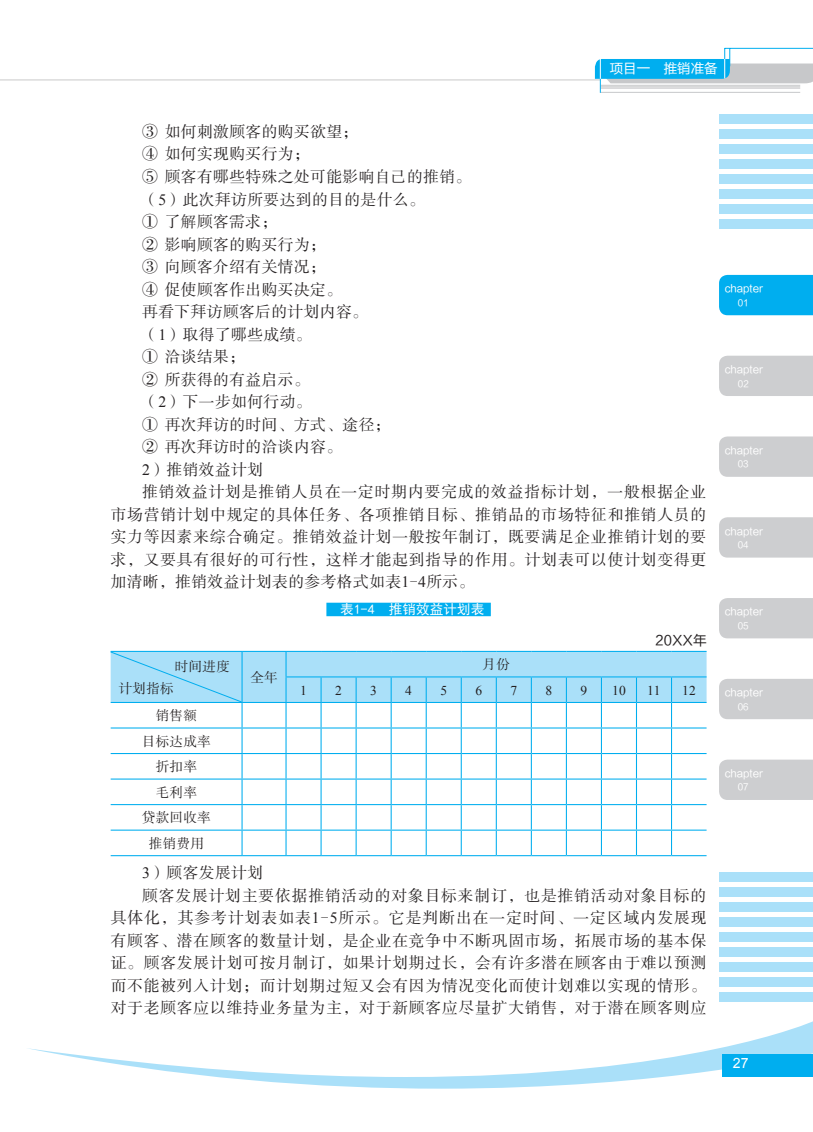
<style>
.page{position:relative;width:813px;height:1132px;background:#fff}
.page>*{position:absolute;margin:0;border:0;box-sizing:border-box;transform-origin:0 0}
.t1{font:15.75px "FZSSK GBK1 0";letter-spacing:.05em;color:#231f20}
.t2{font:15.75px "FZSSK GBK1 0";letter-spacing:.025em;color:#231f20}
.t3{font:14.1px "Arial";color:#fff}
.t4{font:13.5px/25.5px "FZSSK GBK1 0";letter-spacing:.025em;color:#231f20;text-align:center}
.t5{font:13.5px "Times New Roman";color:#231f20}
.t6{font:13.5px "Sim Hei";letter-spacing:.015em;color:#fff}
.t7{font:13.5px "FZLTHK GBK1 0";color:#fff}
.t8{font:13.5px "FZLTHK GBK1 0";letter-spacing:.025em;color:#231f20}
.t9{font:10.5px "FZLTHK GBK1 0";color:#fff}
.t10{font:9px "FZLTHK GBK1 0";color:#fff}
.s1{font-family:"Times New Roman"}
.s2{font-family:"Sim Sun"}
</style>
<div class="page">
<svg style="left:28px;top:1022px;width:784px;height:66px"></svg>
<div style="left:721px;top:1053px;width:91px;height:23px;background:#00aeef"></div>
<div style="left:718px;top:872px;width:94px;height:9px;background:#aae0f9"></div>
<div style="left:718px;top:887px;width:94px;height:9px;background:#aae0f9"></div>
<div style="left:718px;top:902px;width:94px;height:9px;background:#aae0f9"></div>
<div style="left:718px;top:917px;width:94px;height:9px;background:#aae0f9"></div>
<div style="left:718px;top:932px;width:94px;height:9px;background:#aae0f9"></div>
<div style="left:718px;top:947px;width:94px;height:9px;background:#aae0f9"></div>
<div style="left:718px;top:962px;width:94px;height:9px;background:#aae0f9"></div>
<div style="left:718px;top:977px;width:94px;height:9px;background:#aae0f9"></div>
<div style="left:718px;top:992px;width:94px;height:9px;background:#aae0f9"></div>
<div style="left:718px;top:114px;width:94px;height:10px;background:#aae0f9"></div>
<div style="left:718px;top:129px;width:94px;height:10px;background:#aae0f9"></div>
<div style="left:718px;top:144px;width:94px;height:10px;background:#aae0f9"></div>
<div style="left:718px;top:159px;width:94px;height:10px;background:#aae0f9"></div>
<div style="left:718px;top:174px;width:94px;height:10px;background:#aae0f9"></div>
<div style="left:718px;top:189px;width:94px;height:10px;background:#aae0f9"></div>
<div style="left:718px;top:204px;width:94px;height:10px;background:#aae0f9"></div>
<div style="left:718px;top:219px;width:94px;height:10px;background:#aae0f9"></div>
<div style="left:719px;top:275px;width:93px;height:40px;background:#00aeef"></div>
<div style="left:719px;top:355px;width:93px;height:41px;background:#cdced0"></div>
<div style="left:719px;top:436px;width:93px;height:40px;background:#cdced0"></div>
<div style="left:719px;top:517px;width:93px;height:40px;background:#cdced0"></div>
<div style="left:719px;top:598px;width:93px;height:40px;background:#cdced0"></div>
<div style="left:719px;top:679px;width:93px;height:40px;background:#cdced0"></div>
<div style="left:719px;top:759px;width:93px;height:40px;background:#cdced0"></div>
<hr style="left:13px;top:79px;width:586px;height:1px;background:#231f20">
<hr style="left:600px;top:85px;width:199px;height:1px;background:#c7c8ca">
<hr style="left:600px;top:86px;width:199px;height:1px;background:#c7c8ca">
<hr style="left:600px;top:88px;width:199px;height:1px;background:#c7c8ca">
<hr style="left:600px;top:92px;width:199px;height:1px;background:#c7c8ca">
<hr style="left:599px;top:60px;width:1px;height:33px;background:#00aeef">
<svg style="left:594px;top:48px;width:218px;height:35px"></svg>
<svg style="left:0;top:79px;width:13px;height:1px"></svg>
<div style="left:326px;top:602px;width:164px;height:14px;background:#00aeef"></div>
<hr style="left:111px;top:650px;width:131px;height:1px;background:#00aeef">
<hr style="left:242px;top:650px;width:44px;height:1px;background:#00aeef">
<hr style="left:286px;top:650px;width:35px;height:1px;background:#00aeef">
<hr style="left:321px;top:650px;width:35px;height:1px;background:#00aeef">
<hr style="left:356px;top:650px;width:35px;height:1px;background:#00aeef">
<hr style="left:391px;top:650px;width:35px;height:1px;background:#00aeef">
<hr style="left:426px;top:650px;width:35px;height:1px;background:#00aeef">
<hr style="left:461px;top:650px;width:35px;height:1px;background:#00aeef">
<hr style="left:496px;top:650px;width:35px;height:1px;background:#00aeef">
<hr style="left:531px;top:650px;width:35px;height:1px;background:#00aeef">
<hr style="left:566px;top:650px;width:35px;height:1px;background:#00aeef">
<hr style="left:601px;top:650px;width:35px;height:1px;background:#00aeef">
<hr style="left:636px;top:650px;width:35px;height:1px;background:#00aeef">
<hr style="left:671px;top:650px;width:35px;height:1px;background:#00aeef">
<hr style="left:111px;top:854px;width:131px;height:1px;background:#00aeef">
<hr style="left:242px;top:854px;width:44px;height:1px;background:#00aeef">
<hr style="left:286px;top:854px;width:35px;height:1px;background:#00aeef">
<hr style="left:321px;top:854px;width:35px;height:1px;background:#00aeef">
<hr style="left:356px;top:854px;width:35px;height:1px;background:#00aeef">
<hr style="left:391px;top:854px;width:35px;height:1px;background:#00aeef">
<hr style="left:426px;top:854px;width:35px;height:1px;background:#00aeef">
<hr style="left:461px;top:854px;width:35px;height:1px;background:#00aeef">
<hr style="left:496px;top:854px;width:35px;height:1px;background:#00aeef">
<hr style="left:531px;top:854px;width:35px;height:1px;background:#00aeef">
<hr style="left:566px;top:854px;width:35px;height:1px;background:#00aeef">
<hr style="left:601px;top:854px;width:35px;height:1px;background:#00aeef">
<hr style="left:636px;top:854px;width:35px;height:1px;background:#00aeef">
<hr style="left:671px;top:854px;width:35px;height:1px;background:#00aeef">
<svg style="left:111px;top:651px;width:595px;height:203px"></svg>
<p class="t7" style="left:609px;top:61px;width:109px">项目一　推销准备</p>
<p class="t2" style="left:142px;top:123px;width:217px">③ 如何刺激顾客的购买欲望；</p>
<p class="t2" style="left:142px;top:146px;width:169px">④ 如何实现购买行为；</p>
<p class="t2" style="left:142px;top:168px;width:330px">⑤ 顾客有哪些特殊之处可能影响自己的推销。</p>
<p class="t2" style="left:142px;top:191px;width:284px">（<span class="s1">5</span>）此次拜访所要达到的目的是什么。</p>
<p class="t1" style="left:142px;top:213px;width:137px">① 了解顾客需求；</p>
<p class="t2" style="left:142px;top:236px;width:185px">② 影响顾客的购买行为；</p>
<p class="t2" style="left:142px;top:258px;width:185px">③ 向顾客介绍有关情况；</p>
<p class="t2" style="left:142px;top:281px;width:201px">④ 促使顾客作出购买决定。</p>
<p class="t2" style="left:142px;top:303px;width:227px">再看下拜访顾客后的计划内容。</p>
<p class="t2" style="left:142px;top:326px;width:171px">（<span class="s1">1</span>）取得了哪些成绩。</p>
<p class="t1" style="left:142px;top:348px;width:104px">① 洽谈结果；</p>
<p class="t2" style="left:142px;top:371px;width:169px">② 所获得的有益启示。</p>
<p class="t2" style="left:142px;top:393px;width:171px">（<span class="s1">2</span>）下一步如何行动。</p>
<p class="t2" style="left:142px;top:416px;width:250px">① 再次拜访的时间、方式、途径；</p>
<p class="t2" style="left:142px;top:438px;width:201px">② 再次拜访时的洽谈内容。</p>
<p class="t1" style="left:142px;top:461px;width:122px"><span class="s1">2</span>）推销效益计划</p>
<p class="t1" style="left:142px;top:483px;width:565px">推销效益计划是推销人员在一定时期内要完成的效益指标计划，一般根据企业</p>
<p class="t1" style="left:111px;top:506px;width:597px">市场营销计划中规定的具体任务、各项推销目标、推销品的市场特征和推销人员的</p>
<p class="t1" style="left:111px;top:528px;width:597px">实力等因素来综合确定。推销效益计划一般按年制订，既要满足企业推销计划的要</p>
<p class="t1" style="left:111px;top:551px;width:597px">求，又要具有很好的可行性，这样才能起到指导的作用。计划表可以使计划变得更</p>
<p class="t2" style="left:111px;top:573px;width:365px">加清晰，推销效益计划表的参考格式如表<span class="s1">1</span><span class="s2">-</span><span class="s1">4</span>所示。</p>
<p class="t6" style="left:340px;top:602px;width:146px">表1-4 推销效益计划表</p>
<p class="t8" style="left:655px;top:632px;width:52px">20XX年</p>
<p class="t4" style="left:175px;top:653px;width:57px">时间进度</p>
<p class="t4" style="left:119px;top:676px;width:57px">计划指标</p>
<p class="t4" style="left:482px;top:652px;width:29px">月份</p>
<p class="t4" style="left:250px;top:665px;width:29px">全年</p>
<p class="t5" style="left:300px;top:680px;width:8px">1</p>
<p class="t5" style="left:335px;top:680px;width:8px">2</p>
<p class="t5" style="left:370px;top:680px;width:8px">3</p>
<p class="t5" style="left:405px;top:680px;width:8px">4</p>
<p class="t5" style="left:440px;top:680px;width:8px">5</p>
<p class="t5" style="left:475px;top:680px;width:8px">6</p>
<p class="t5" style="left:510px;top:680px;width:8px">7</p>
<p class="t5" style="left:545px;top:680px;width:8px">8</p>
<p class="t5" style="left:580px;top:680px;width:8px">9</p>
<p class="t5" style="left:611px;top:680px;width:15px">10</p>
<p class="t5" style="left:647px;top:680px;width:15px">11</p>
<p class="t5" style="left:681px;top:680px;width:15px">12</p>
<p class="t4" style="left:142px;top:703px;width:70px">销售额<br>目标达成率折扣率<br>毛利率<br>贷款回收率推销费用</p>
<p class="t1" style="left:142px;top:864px;width:122px"><span class="s1">3</span>）顾客发展计划</p>
<p class="t1" style="left:142px;top:886px;width:565px">顾客发展计划主要依据推销活动的对象目标来制订，也是推销活动对象目标的</p>
<p class="t1" style="left:111px;top:909px;width:597px">具体化，其参考计划表如表<span class="s1">1</span><span class="s2">-</span><span class="s1">5</span>所示。它是判断出在一定时间、一定区域内发展现</p>
<p class="t1" style="left:111px;top:931px;width:597px">有顾客、潜在顾客的数量计划，是企业在竞争中不断巩固市场，拓展市场的基本保</p>
<p class="t1" style="left:111px;top:954px;width:597px">证。顾客发展计划可按月制订，如果计划期过长，会有许多潜在顾客由于难以预测</p>
<p class="t1" style="left:111px;top:976px;width:597px">而不能被列入计划；而计划期过短又会有因为情况变化而使计划难以实现的情形。</p>
<p class="t1" style="left:111px;top:999px;width:597px">对于老顾客应以维持业务量为主，对于新顾客应尽量扩大销售，对于潜在顾客则应</p>
<p class="t9" style="left:724px;top:283px;width:40px">chapter</p>
<p class="t10" style="left:737px;top:297px;width:12px">01</p>
<p class="t9" style="left:724px;top:363px;width:40px">chapter</p>
<p class="t10" style="left:737px;top:378px;width:12px">02</p>
<p class="t9" style="left:724px;top:444px;width:40px">chapter</p>
<p class="t10" style="left:737px;top:459px;width:12px">03</p>
<p class="t9" style="left:724px;top:525px;width:40px">chapter</p>
<p class="t10" style="left:737px;top:540px;width:12px">04</p>
<p class="t9" style="left:724px;top:605px;width:40px">chapter</p>
<p class="t10" style="left:737px;top:620px;width:12px">05</p>
<p class="t9" style="left:724px;top:686px;width:40px">chapter</p>
<p class="t10" style="left:737px;top:701px;width:12px">06</p>
<p class="t9" style="left:724px;top:767px;width:40px">chapter</p>
<p class="t10" style="left:737px;top:782px;width:12px">07</p>
<p class="t3" style="left:732px;top:1053px;width:17px">27</p>
</div>
